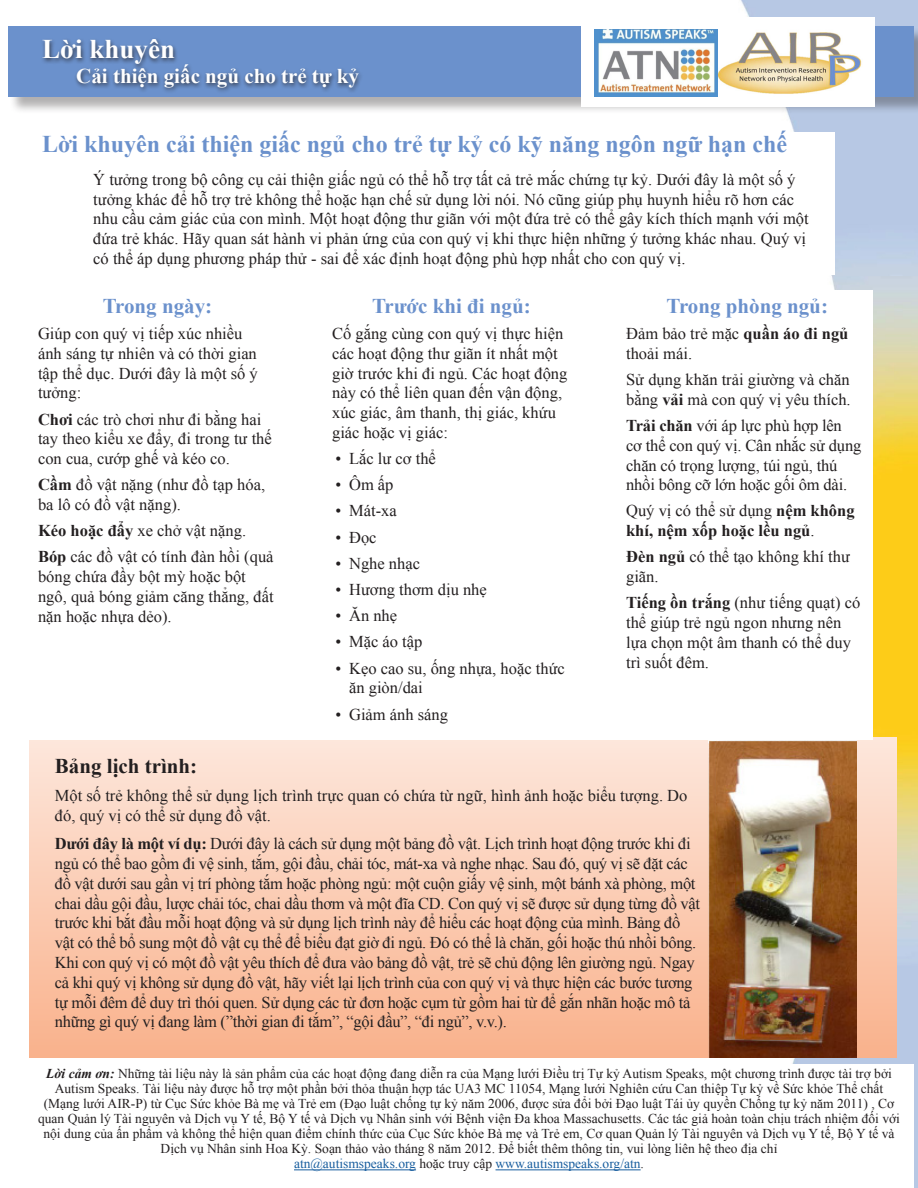
<style>
.page{position:relative;width:918px;height:1188px;background:#fff}
.page>*{position:absolute;margin:0;border:0;box-sizing:border-box;transform-origin:0 0}
.t1{font:700 27px "Times New Roman";color:#fff}
.t2{font:700 24px "Times New Roman";color:#6b91cc}
.t3{font:700 21px "Times New Roman";color:#6b91cc}
.t4{font:700 21px "Times New Roman";color:#fff}
.t5{font:700 21px "Times New Roman";color:#231f20}
.t6{font:16.5px/19.8px "Times New Roman";color:#231f20}
.t7{font:16.5px/19.8px "Times New Roman";letter-spacing:-.02em;color:#231f20}
.t8{font:700 16.5px/19.8px "Times New Roman";color:#231f20}
.t9{font:13.5px/15px "Times New Roman";color:#231f20;text-align:center}
.s1{font-weight:700}
.s2{font-weight:400}
.s3{font-weight:700;font-style:italic}
.s4{color:#175d9e}
</style>
<div class="page">
<img style="left:29px;top:0;width:889px;height:1188px">
<div style="left:9px;top:27px;width:909px;height:87px;background:#231f20;opacity:.35"></div>
<div style="left:8px;top:26px;width:906px;height:71px;background:#6b91cc"></div>
<div style="left:40px;top:37px;width:324px;height:56px;background:#231f20;opacity:.75"></div>
<div style="left:581px;top:18px;width:294px;height:89px;background:#fff"></div>
<img style="left:594px;top:30px;width:124px;height:67px">
<img style="left:718px;top:32px;width:144px;height:62px">
<div style="left:30px;top:132px;width:805px;height:142px;background:#fff"></div>
<div style="left:24px;top:1065px;width:890px;height:123px;background:#fff"></div>
<hr style="left:294px;top:1170px;width:122px;height:1px;background:#175d9e">
<hr style="left:496px;top:1170px;width:145px;height:1px;background:#175d9e">
<div style="left:29px;top:737px;width:868px;height:320px;background:linear-gradient(to bottom,#fde8dd,#f9b18c)"></div>
<img style="left:708px;top:740px;width:149px;height:317px">
<div style="left:30px;top:290px;width:843px;height:449px;background:#fff"></div>
<h1 class="t1" style="left:42px;top:30px;width:134px">Lời khuyên</h1>
<p class="t4" style="left:76px;top:62px;width:284px">Cải thiện giấc ngủ cho trẻ tự kỷ</p>
<p class="t2" style="left:42px;top:128px;width:746px">Lời khuyên cải thiện giấc ngủ cho trẻ tự kỷ có kỹ năng ngôn ngữ hạn chế</p>
<p class="t6" style="left:93px;top:169px;width:717px">Ý tưởng trong bộ công cụ cải thiện giấc ngủ có thể hỗ trợ tất cả trẻ mắc chứng tự kỷ. Dưới đây là một số ý tưởng khác để hỗ trợ trẻ không thể hoặc hạn chế sử dụng lời nói. Nó cũng giúp phụ huynh hiểu rõ hơn các nhu cầu cảm giác của con mình. Một hoạt động thư giãn với một đứa trẻ có thể gây kích thích mạnh với một đứa trẻ khác. Hãy quan sát hành vi phản ứng của con quý vị khi thực hiện những ý tưởng khác nhau. Quý vị có thể áp dụng phương pháp thử - sai để xác định hoạt động phù hợp nhất cho con quý vị.</p>
<p class="t3" style="left:103px;top:291px;width:111px">Trong ngày:</p>
<p class="t6" style="left:38px;top:323px;width:221px">Giúp con quý vị tiếp xúc nhiều ánh sáng tự nhiên và có thời gian tập thể dục. Dưới đây là một số ý tưởng:</p>
<p class="t6" style="left:38px;top:409px;width:235px"><span class="s1">Chơi</span> các trò chơi như đi bằng hai tay theo kiểu xe đẩy, đi trong tư thế con cua, cướp ghế và kéo co.</p>
<p class="t6" style="left:38px;top:475px;width:229px"><span class="s1">Cầm</span> đồ vật nặng (như đồ tạp hóa, ba lô có đồ vật nặng).</p>
<p class="t6" style="left:38px;top:521px;width:210px"><span class="s1">Kéo hoặc đẩy</span> xe chở vật nặng.</p>
<p class="t6" style="left:38px;top:547px;width:237px"><span class="s1">Bóp</span> các đồ vật có tính đàn hồi (quả bóng chứa đầy bột mỳ hoặc bột ngô, quả bóng giảm căng thẳng, đất nặn hoặc nhựa dẻo).</p>
<p class="t3" style="left:372px;top:291px;width:160px">Trước khi đi ngủ:</p>
<p class="t6" style="left:332px;top:323px;width:237px">Cố gắng cùng con quý vị thực hiện các hoạt động thư giãn ít nhất một giờ trước khi đi ngủ. Các hoạt động này có thể liên quan đến vận động, xúc giác, âm thanh, thị giác, khứu giác hoặc vị giác:</p>
<p class="t6" style="left:336px;top:448px;width:102px">• Lắc lư cơ thể</p>
<p class="t6" style="left:336px;top:475px;width:59px">• Ôm ấp</p>
<p class="t6" style="left:336px;top:501px;width:63px">• Mát-xa</p>
<p class="t6" style="left:336px;top:527px;width:42px">• Đọc</p>
<p class="t6" style="left:336px;top:553px;width:86px">• Nghe nhạc</p>
<p class="t6" style="left:336px;top:579px;width:153px">• Hương thơm dịu nhẹ</p>
<p class="t6" style="left:336px;top:606px;width:63px">• Ăn nhẹ</p>
<p class="t6" style="left:336px;top:632px;width:88px">• Mặc áo tập</p>
<p class="t6" style="left:349px;top:658px;width:217px;text-indent:-14px">• Kẹo cao su, ống nhựa, hoặc thức ăn giòn/dai</p>
<p class="t6" style="left:336px;top:704px;width:114px">• Giảm ánh sáng</p>
<p class="t3" style="left:667px;top:291px;width:163px">Trong phòng ngủ:</p>
<p class="t6" style="left:626px;top:323px;width:224px">Đảm bảo trẻ mặc <span class="s1">quần áo đi ngủ </span>thoải mái.</p>
<p class="t6" style="left:626px;top:369px;width:226px">Sử dụng khăn trải giường và chăn bằng <span class="s1">vải</span> mà con quý vị yêu thích.</p>
<p class="t6" style="left:626px;top:415px;width:237px"><span class="s1">Trải chăn</span> với áp lực phù hợp lên cơ thể con quý vị. Cân nhắc sử dụng chăn có trọng lượng, túi ngủ, thú nhồi bông cỡ lớn hoặc gối ôm dài.</p>
<p class="t8" style="left:626px;top:501px;width:230px"><span class="s2">Quý vị có thể sử dụng</span> nệm không khí, nệm xốp hoặc lều ngủ<span class="s2">.</span></p>
<p class="t6" style="left:626px;top:547px;width:225px"><span class="s1">Đèn ngủ</span> có thể tạo không khí thư giãn.</p>
<p class="t6" style="left:626px;top:593px;width:236px"><span class="s1">Tiếng ồn trắng</span> (như tiếng quạt) có thể giúp trẻ ngủ ngon nhưng nên lựa chọn một âm thanh có thể duy trì suốt đêm.</p>
<p class="t5" style="left:55px;top:751px;width:144px">Bảng lịch trình:</p>
<p class="t6" style="left:55px;top:785px;width:634px">Một số trẻ không thể sử dụng lịch trình trực quan có chứa từ ngữ, hình ảnh hoặc biểu tượng. Do đó, quý vị có thể sử dụng đồ vật.</p>
<p class="t7" style="left:55px;top:834px;width:647px"><span class="s1">Dưới đây là một ví dụ:</span> Dưới đây là cách sử dụng một bảng đồ vật. Lịch trình hoạt động trước khi đi ngủ có thể bao gồm đi vệ sinh, tắm, gội đầu, chải tóc, mát-xa và nghe nhạc. Sau đó, quý vị sẽ đặt các đồ vật dưới sau gần vị trí phòng tắm hoặc phòng ngủ: một cuộn giấy vệ sinh, một bánh xà phòng, một chai dầu gội đầu, lược chải tóc, chai dầu thơm và một đĩa CD. Con quý vị sẽ được sử dụng từng đồ vật trước khi bắt đầu mỗi hoạt động và sử dụng lịch trình này để hiểu các hoạt động của mình. Bảng đồ vật có thể bổ sung một đồ vật cụ thể để biểu đạt giờ đi ngủ. Đó có thể là chăn, gối hoặc thú nhồi bông.<br>Khi con quý vị có một đồ vật yêu thích để đưa vào bảng đồ vật, trẻ sẽ chủ động lên giường ngủ. Ngay cả khi quý vị không sử dụng đồ vật, hãy viết lại lịch trình của con quý vị và thực hiện các bước tương tự mỗi đêm để duy trì thói quen. Sử dụng các từ đơn hoặc cụm từ gồm hai từ để gắn nhãn hoặc mô tả những gì quý vị đang làm (”thời gian đi tắm”, “gội đầu”, “đi ngủ”, v.v.).</p>
<p class="t9" style="left:38px;top:1066px;width:864px"><span class="s3">Lời cảm ơn:</span> Những tài liệu này là sản phẩm của các hoạt động đang diễn ra của Mạng lưới Điều trị Tự kỷ Autism Speaks, một chương trình được tài trợ bởi Autism Speaks. Tài liệu này được hỗ trợ một phần bởi thỏa thuận hợp tác UA3 MC 11054, Mạng lưới Nghiên cứu Can thiệp Tự kỷ về Sức khỏe Thể chất (Mạng lưới AIR-P) từ Cục Sức khỏe Bà mẹ và Trẻ em (Đạo luật chống tự kỷ năm 2006, được sửa đổi bởi Đạo luật Tái ủy quyền Chống tự kỷ năm 2011) , Cơ quan Quản lý Tài nguyên và Dịch vụ Y tế, Bộ Y tế và Dịch vụ Nhân sinh với Bệnh viện Đa khoa Massachusetts. Các tác giả hoàn toàn chịu trách nhiệm đối với nội dung của ấn phẩm và không thể hiện quan điểm chính thức của Cục Sức khỏe Bà mẹ và Trẻ em, Cơ quan Quản lý Tài nguyên và Dịch vụ Y tế, Bộ Y tế và Dịch vụ Nhân sinh Hoa Kỳ. Soạn thảo vào tháng 8 năm 2012. Để biết thêm thông tin, vui lòng liên hệ theo địa chỉ<br><span class="s4">atn@autismspeaks.org</span> hoặc truy cập <span class="s4">www.autismspeaks.org/atn</span>.</p>
</div>
